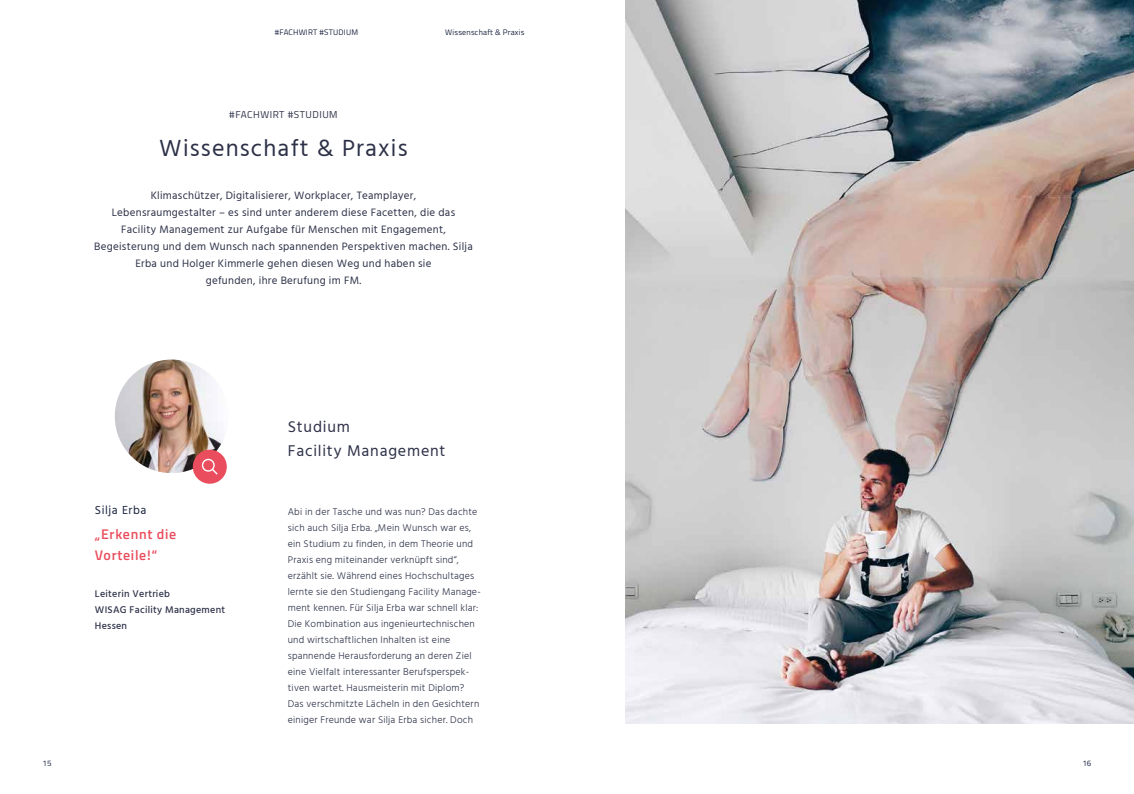
<style>
.page{position:relative;width:1134px;height:794px;background:#fff}
.page>*{position:absolute;margin:0;border:0;box-sizing:border-box;transform-origin:0 0}
.t1{font:24px "Hind Guntur";letter-spacing:.05em;color:#2d3148}
.t2{font:16px/24px "Hind Guntur";letter-spacing:.05em;color:#2d3148}
.t3{font:600 14px/21px "Titillium Web";letter-spacing:.05em;color:#ea4e5e}
.t4{font:12px "Hind Guntur";letter-spacing:.05em;color:#19243f}
.t5{font:11px/17px "Hind Guntur";letter-spacing:.025em;color:#2d3148;text-align:center}
.t6{font:300 10px/16px "Hind Guntur";letter-spacing:.02em;color:#2d3148}
.t7{font:500 10px/16px "Hind Guntur";letter-spacing:.025em;color:#2d3148}
.t8{font:10px "Titillium Web";letter-spacing:.05em;color:#2d3148}
.t9{font:8px "Titillium Web";letter-spacing:.025em;color:#19243f}
</style>
<div class="page">
<img style="left:625px;top:0;width:509px;height:723px">
<img style="left:115px;top:359px;width:113px;height:114px;border-radius:57px">
<div style="left:193px;top:450px;width:34px;height:34px;background:#ea4e5e;border-radius:50%"></div>
<svg style="left:201px;top:459px;width:17px;height:15px"></svg>
<p class="t9" style="left:275px;top:26px;width:85px">#FACHWIRT #STUDIUM</p>
<p class="t8" style="left:229px;top:107px;width:110px">#FACHWIRT #STUDIUM</p>
<h1 class="t1" style="left:159px;top:133px;width:250px">Wissenschaft &amp; Praxis</h1>
<p class="t9" style="left:445px;top:26px;width:81px">Wissenschaft &amp; Praxis</p>
<p class="t5" style="left:94px;top:187px;width:380px">Klimaschützer, Digitalisierer, Workplacer, Teamplayer,<br>Lebensraumgestalter – es sind unter anderem diese Facetten, die das Facility Management zur Aufgabe für Menschen mit Engagement, Begeisterung und dem Wunsch nach spannenden Perspektiven machen. Silja Erba und Holger Kimmerle gehen diesen Weg und haben sie<br>gefunden, ihre Berufung im FM.</p>
<p class="t4" style="left:95px;top:503px;width:53px">Silja Erba</p>
<h3 class="t3" style="left:95px;top:522px;width:83px">„Erkennt die<br>Vorteile!“</h3>
<p class="t7" style="left:95px;top:585px;width:132px">Leiterin Vertrieb<br>WISAG Facility Management<br>Hessen</p>
<h2 class="t2" style="left:288px;top:415px;width:159px">Studium<br>Facility Management</h2>
<p class="t6" style="left:288px;top:503px;width:195px">Abi in der Tasche und was nun? Das dachte sich auch Silja Erba. „Mein Wunsch war es, ein Studium zu finden, in dem Theorie und Praxis eng miteinander verknüpft sind“, erzählt sie. Während eines Hochschultages lernte sie den Studiengang Facility Manage&shy;ment kennen. Für Silja Erba war schnell klar:<br>Die Kombination aus ingenieurtechnischen und wirtschaftlichen Inhalten ist eine spannende Herausforderung an deren Ziel eine Vielfalt interessanter Berufsperspek&shy;tiven wartet. Hausmeisterin mit Diplom?<br>Das verschmitzte Lächeln in den Gesichtern einiger Freunde war Silja Erba sicher. Doch</p>
<p class="t9" style="left:43px;top:757px;width:11px">15</p>
<p class="t9" style="left:1082px;top:757px;width:11px">16</p>
</div>
